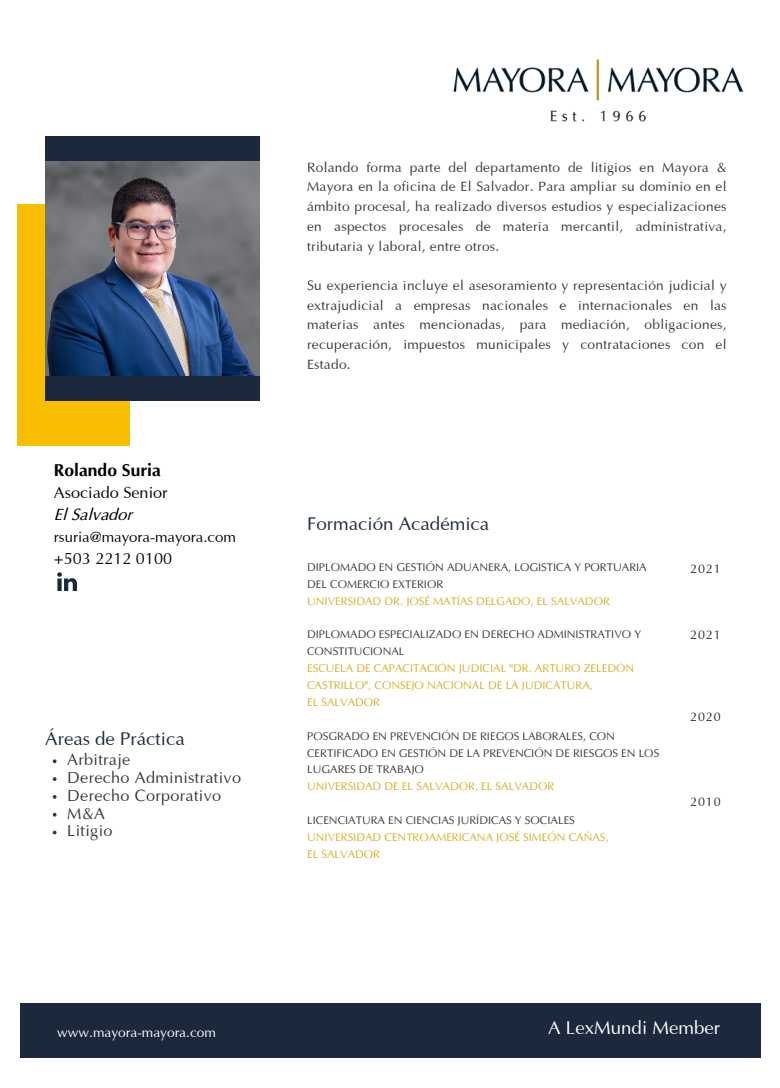
<style>
.page{position:relative;width:780px;height:1088px;background:#fff}
.page>*{position:absolute;margin:0;border:0;box-sizing:border-box;transform-origin:0 0}
.t1{font:18.75px "Optima";color:#1c293c}
.t2{font:18.75px "Optima";color:#fff}
.t3{font:700 17.5px "Optima";color:#000}
.t4{font:16.25px "Optima";letter-spacing:.02em;color:#383837}
.t5{font:16.25px/21.5px "Optima";color:#000}
.t6{font:15px "Optima";color:#000}
.t7{font:13.75px/19.8px "Optima";letter-spacing:.02em;color:#383837;text-align:justify}
.t8{font:13.75px "Optima";color:#fff}
.t9{font:12.5px "Optima";letter-spacing:.075em;color:#2a2724}
.t10{font:11.25px/16.9px "Optima";color:#383837}
.t11{font:11.25px/16.9px "Optima";color:#d9ad22}
.s1{font-style:italic}
</style>
<div class="page">
<div style="left:18px;top:204px;width:112px;height:241px;background:#f9be00"></div>
<div style="left:20px;top:1003px;width:741px;height:55px;background:#1c293c"></div>
<img style="left:453px;top:59px;width:291px;height:63px">
<div style="left:45px;top:136px;width:215px;height:264px;background:#1c293c"></div>
<img style="left:45px;top:161px;width:215px;height:215px">
<svg style="left:53px;top:759px;width:4px;height:4px"></svg>
<svg style="left:53px;top:777px;width:4px;height:4px"></svg>
<svg style="left:53px;top:795px;width:4px;height:3px"></svg>
<svg style="left:53px;top:812px;width:4px;height:4px"></svg>
<svg style="left:53px;top:830px;width:4px;height:4px"></svg>
<svg style="left:57px;top:572px;width:20px;height:19px"></svg>
<p class="t3" style="left:54px;top:460px;width:108px">Rolando Suria</p>
<p class="t5" style="left:54px;top:483px;width:115px">Asociado Senior<br><span class="s1">El Salvador</span></p>
<p class="t6" style="left:54px;top:529px;width:184px">rsuria@mayora-mayora.com</p>
<p class="t5" style="left:54px;top:548px;width:120px">+503 2212 0100</p>
<p class="t1" style="left:45px;top:730px;width:141px">Áreas de Práctica</p>
<p class="t4" style="left:67px;top:753px;width:65px">Arbitraje</p>
<p class="t4" style="left:67px;top:770px;width:175px">Derecho Administrativo</p>
<p class="t4" style="left:67px;top:788px;width:155px">Derecho Corporativo</p>
<h1 class="t4" style="left:67px;top:806px;width:39px">M&amp;A</h1>
<p class="t4" style="left:67px;top:824px;width:47px">Litigio</p>
<p class="t8" style="left:57px;top:1025px;width:160px">www.mayora-mayora.com</p>
<p class="t7" style="left:307px;top:159px;width:421px">Rolando forma parte del departamento de litigios en Mayora &amp; Mayora en la oficina de El Salvador. Para ampliar su dominio en el ámbito procesal, ha realizado diversos estudios y especializaciones en aspectos procesales de materia mercantil, administrativa, tributaria y laboral, entre otros.</p>
<p class="t7" style="left:307px;top:277px;width:421px">Su experiencia incluye el asesoramiento y representación judicial y extrajudicial a empresas nacionales e internacionales en las materias antes mencionadas, para mediación, obligaciones, recuperación, impuestos municipales y contrataciones con el Estado.</p>
<h3 class="t1" style="left:307px;top:516px;width:184px">Formación Académica</h3>
<h3 class="t10" style="left:307px;top:559px;width:341px">DIPLOMADO EN GESTIÓN ADUANERA, LOGISTICA Y PORTUARIA<br>DEL COMERCIO EXTERIOR</h3>
<h3 class="t11" style="left:307px;top:593px;width:304px">UNIVERSIDAD DR. JOSÉ MATÍAS DELGADO, EL SALVADOR</h3>
<h2 class="t10" style="left:307px;top:627px;width:336px">DIPLOMADO ESPECIALIZADO EN DERECHO ADMINISTRATIVO Y<br>CONSTITUCIONAL</h2>
<h1 class="t11" style="left:307px;top:661px;width:329px">ESCUELA DE CAPACITACIÓN JUDICIAL "DR. ARTURO ZELEDÓN<br>CASTRILLO", CONSEJO NACIONAL DE LA JUDICATURA,</h1>
<p class="t11" style="left:307px;top:694px;width:75px">EL SALVADOR</p>
<p class="t10" style="left:307px;top:728px;width:354px">POSGRADO EN PREVENCIÓN DE RIEGOS LABORALES, CON<br>CERTIFICADO EN GESTIÓN DE LA PREVENCIÓN DE RIESGOS EN LOS<br>LUGARES DE TRABAJO</p>
<p class="t11" style="left:307px;top:779px;width:249px">UNIVERSIDAD DE EL SALVADOR, EL SALVADOR</p>
<p class="t10" style="left:307px;top:813px;width:269px">LICENCIATURA EN CIENCIAS JURÍDICAS Y SOCIALES</p>
<p class="t11" style="left:307px;top:829px;width:303px">UNIVERSIDAD CENTROAMERICANA JOSÉ SIMEÓN CAÑAS,</p>
<p class="t11" style="left:307px;top:846px;width:75px">EL SALVADOR</p>
<h3 class="t9" style="left:690px;top:562px;width:32px">2021</h3>
<h1 class="t9" style="left:690px;top:629px;width:32px">2021</h1>
<h3 class="t9" style="left:690px;top:710px;width:32px">2020</h3>
<h3 class="t9" style="left:690px;top:795px;width:32px">2010</h3>
<h3 class="t2" style="left:548px;top:1018px;width:173px">A LexMundi Member</h3>
</div>
